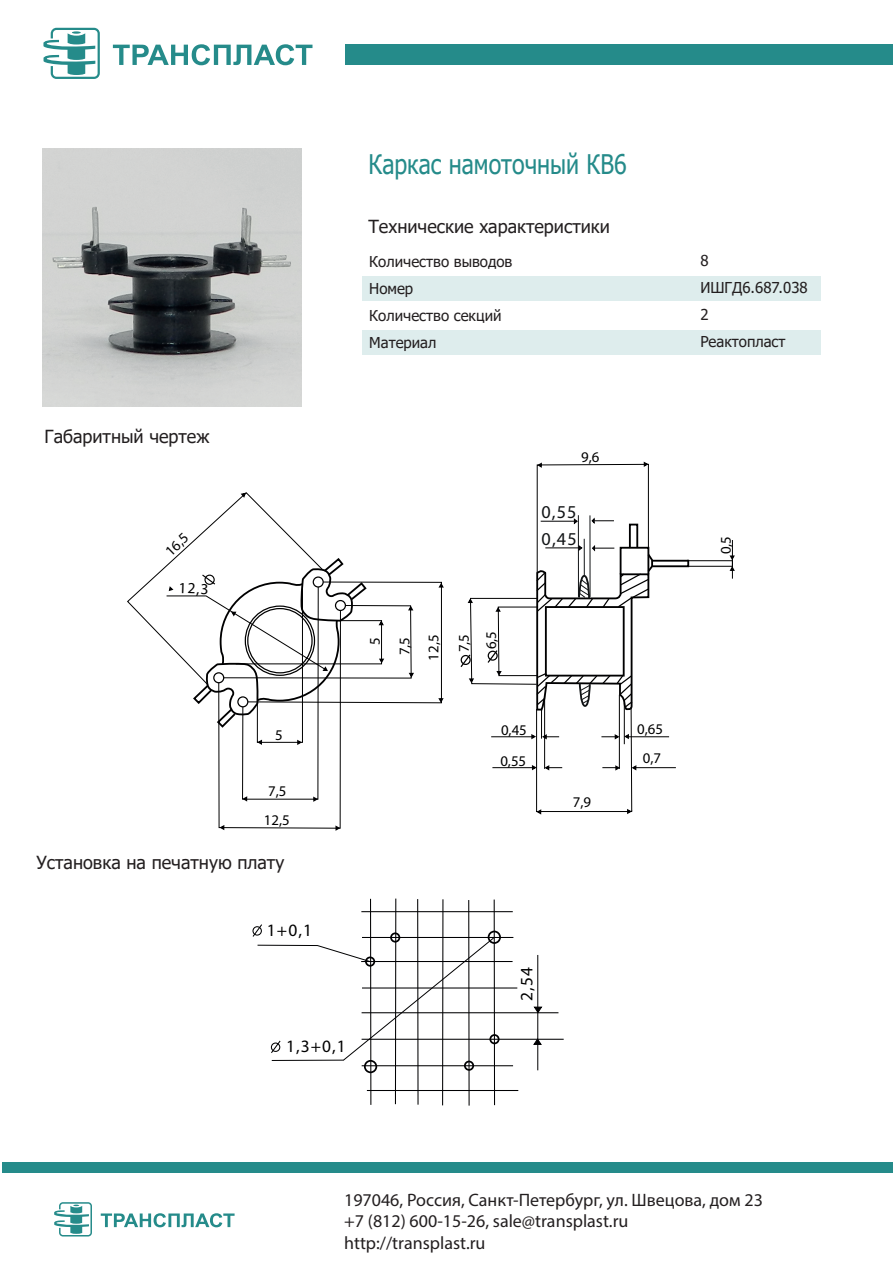
<style>
.page{position:relative;width:893px;height:1263px;background:#fff}
.page>*{position:absolute;margin:0;border:0;box-sizing:border-box;transform-origin:0 0}
.t1{font:27px "Tahoma";color:#258b8a;scale:.86 1}
.t2{font:18.15px/27.3px "Myriad Pro";color:#111416}
.t3{font:18px/21.6px "Myriad Pro";color:#231f20}
.t4{font:18px "Tahoma";color:#231f20}
.t5{font:17.4px "Myriad Pro";color:#000001}
.t6{font:15.45px "Myriad Pro";color:#000001}
.t7{font:15px/27px "Tahoma";color:#231f20}
.t8{font:14.85px/29.7px "Myriad Pro";color:#000001}
</style>
<div class="page">
<svg style="left:43px;top:28px;width:57px;height:51px"></svg>
<svg style="left:113px;top:44px;width:199px;height:21px"></svg>
<div style="left:345px;top:45px;width:548px;height:20px;background:#258b8a"></div>
<div style="left:362px;top:276px;width:459px;height:25px;background:#deeded"></div>
<div style="left:362px;top:330px;width:459px;height:24px;background:#deeded"></div>
<div style="left:2px;top:1162px;width:891px;height:10px;background:#258b8a"></div>
<svg style="left:54px;top:1202px;width:38px;height:34px"></svg>
<svg style="left:101px;top:1213px;width:134px;height:14px"></svg>
<hr style="left:417px;top:899px;width:2px;height:206px;background:#000002">
<hr style="left:468px;top:900px;width:2px;height:205px;background:#000002">
<hr style="left:494px;top:899px;width:1px;height:206px;background:#000002">
<hr style="left:442px;top:899px;width:1px;height:206px;background:#000002">
<hr style="left:361px;top:911px;width:152px;height:1px;background:#000002">
<hr style="left:362px;top:937px;width:151px;height:1px;background:#000002">
<hr style="left:361px;top:961px;width:152px;height:1px;background:#000002">
<hr style="left:362px;top:987px;width:155px;height:1px;background:#000002">
<hr style="left:362px;top:1039px;width:202px;height:1px;background:#000002">
<hr style="left:362px;top:1012px;width:196px;height:1px;background:#000002">
<hr style="left:395px;top:898px;width:1px;height:206px;background:#000002">
<hr style="left:370px;top:899px;width:1px;height:206px;background:#000002">
<hr style="left:362px;top:1065px;width:151px;height:1px;background:#000002">
<hr style="left:367px;top:1090px;width:151px;height:1px;background:#000002">
<div style="left:489px;top:1034px;width:11px;height:10px;border:2px solid #000002;border-radius:50%"></div>
<div style="left:464px;top:1061px;width:10px;height:10px;border:2px solid #000002;border-radius:50%"></div>
<div style="left:488px;top:931px;width:13px;height:13px;border:2px solid #000002;border-radius:50%"></div>
<div style="left:364px;top:1060px;width:13px;height:13px;border:2px solid #000002;border-radius:50%"></div>
<hr style="left:537px;top:955px;width:1px;height:115px;background:#000002">
<svg style="left:533px;top:1006px;width:10px;height:8px"></svg>
<svg style="left:532px;top:1037px;width:10px;height:9px"></svg>
<svg style="left:252px;top:923px;width:243px;height:138px"></svg>
<svg style="left:127px;top:492px;width:317px;height:339px"></svg>
<svg style="left:460px;top:461px;width:275px;height:354px"></svg>
<img style="left:43px;top:148px;width:259px;height:259px">
<h1 class="t1" style="left:368px;top:146px;width:302px">Каркас намоточный КВ6</h1>
<p class="t4" style="left:368px;top:214px;width:243px">Технические характеристики</p>
<p class="t7" style="left:369px;top:249px;width:145px">Количество выводов<br>Номер<br>Количество секций<br>Материал</p>
<p class="t7" style="left:700px;top:247px;width:109px">8<br>ИШГД6.687.038<br>2<br>Реактопласт</p>
<p class="t4" style="left:45px;top:424px;width:167px">Габаритный чертеж</p>
<p class="t8" style="left:157px;top:543px;width:27px;rotate:-44deg">16,5</p>
<p class="t6" style="left:179px;top:578px;width:31px;rotate:2deg">12,3</p>
<p class="t8" style="left:275px;top:719px;width:9px">5</p>
<p class="t8" style="left:264px;top:777px;width:27px;line-height:28.5px">7,5<br>12,5</p>
<p class="t4" style="left:37px;top:850px;width:249px">Установка на печатную плату</p>
<p class="t5" style="left:267px;top:919px;width:47px">1+0,1</p>
<p class="t5" style="left:286px;top:1036px;width:61px">1,3+0,1</p>
<p class="t8" style="left:581px;top:442px;width:20px">9,6</p>
<p class="t2" style="left:541px;top:498px;width:37px">0,55<br>0,45</p>
<p class="t8" style="left:360px;top:661px;width:28px;text-align:right;rotate:-90deg">5<br>7,5<br>12,5<br>7,5</p>
<p class="t8" style="left:476px;top:649px;width:20px;rotate:-90deg">6,5</p>
<p class="t8" style="left:500px;top:715px;width:28px;line-height:30.5px">0,45<br>0,55</p>
<p class="t8" style="left:573px;top:787px;width:20px">7,9</p>
<p class="t5" style="left:516px;top:1000px;width:35px;rotate:-90deg">2,54</p>
<p class="t8" style="left:637px;top:714px;width:27px">0,65</p>
<p class="t8" style="left:643px;top:743px;width:20px">0,7</p>
<p class="t8" style="left:711px;top:554px;width:20px;rotate:-90deg">0,5</p>
<p class="t3" style="left:344px;top:1189px;width:420px">197046, Россия, Санкт-Петербург, ул. Швецова, дом 23 +7 (812) 600-15-26, sale@transplast.ru http://transplast.ru</p>
</div>
